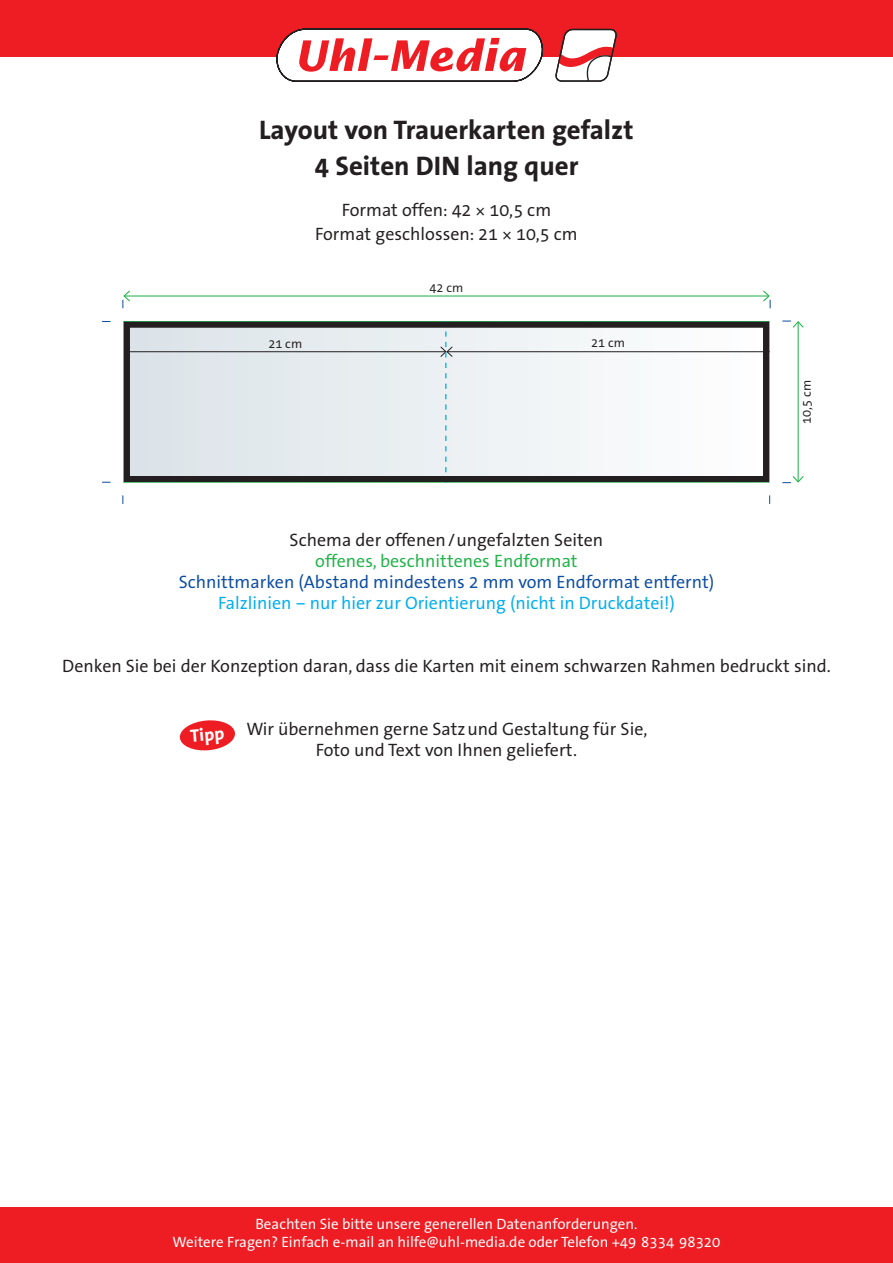
<style>
.page{position:relative;width:893px;height:1263px;background:#fff}
.page>*{position:absolute;margin:0;border:0;box-sizing:border-box;transform-origin:0 0}
.t1{font:700 27px/36px "The Sans Correspondence";color:#231f20;text-align:center}
.t2{font:18px/24px "The Sans Correspondence";color:#231f20;text-align:center}
.t3{font:18px "The Sans Correspondence";color:#0d4da1}
.t4{font:18px "The Sans Correspondence";color:#00aeef}
.t5{font:18px "The Sans Correspondence";color:#23b24b}
.t6{font:700 18px "The Sans Correspondence";color:#fff}
.t7{font:15px/18px "The Sans Correspondence";color:#fff;text-align:center}
.t8{font:12.75px "The Sans Correspondence";color:#231f20}
</style>
<div class="page">
<div style="left:124px;top:322px;width:645px;height:160px;background:linear-gradient(to right,#dae2e7,#fdfefe)"></div>
<hr style="left:447px;top:351px;width:322px;height:1px;background:#231f20">
<svg style="left:769px;top:346px;width:1px;height:12px"></svg>
<hr style="left:125px;top:351px;width:321px;height:1px;background:#231f20">
<hr style="left:798px;top:322px;width:1px;height:160px;background:#23b24b">
<hr style="left:124px;top:295px;width:645px;height:1px;background:#23b24b">
<svg style="left:122px;top:290px;width:9px;height:18px"></svg>
<svg style="left:762px;top:290px;width:9px;height:18px"></svg>
<svg style="left:782px;top:320px;width:22px;height:9px"></svg>
<svg style="left:782px;top:475px;width:22px;height:8px"></svg>
<svg style="left:440px;top:321px;width:13px;height:162px;background:#dae7ec"></svg>
<div style="left:0;top:0;width:893px;height:57px;background:#ee1d23"></div>
<div style="left:0;top:1208px;width:893px;height:55px;background:#ee1d23"></div>
<svg style="left:276px;top:28px;width:268px;height:54px"></svg>
<svg style="left:555px;top:28px;width:62px;height:54px"></svg>
<svg style="left:179px;top:720px;width:56px;height:31px"></svg>
<div style="left:124px;top:322px;width:645px;height:160px;border:6px solid #231f20"></div>
<h1 class="t1" style="left:259px;top:112px;width:376px">Layout von Trauerkarten gefalzt<br>4 Seiten DIN lang quer</h1>
<p class="t2" style="left:315px;top:198px;width:264px">Format offen: 42 × 10,5 cm<br>Format geschlossen: 21 × 10,5 cm</p>
<p class="t8" style="left:430px;top:281px;width:35px">42 cm</p>
<p class="t8" style="left:268px;top:336px;width:35px">21 cm</p>
<p class="t8" style="left:591px;top:336px;width:35px">21 cm</p>
<p class="t2" style="left:290px;top:528px;width:315px">Schema der offenen/ungefalzten Seiten</p>
<p class="t5" style="left:315px;top:551px;width:264px">offenes, beschnittenes Endformat</p>
<p class="t3" style="left:179px;top:572px;width:537px">Schnittmarken (Abstand mindestens 2 mm vom Endformat entfernt)</p>
<p class="t4" style="left:218px;top:593px;width:458px">Falzlinien – nur hier zur Orientierung (nicht in Druckdatei!)</p>
<p class="t8" style="left:800px;top:424px;width:45px;rotate:-90deg">10,5 cm</p>
<p class="t2" style="left:62px;top:654px;width:770px">Denken Sie bei der Konzeption daran, dass die Karten mit einem schwarzen Rahmen bedruckt sind.</p>
<p class="t6" style="left:190px;top:726px;width:35px;rotate:-5deg">Tipp</p>
<p class="t2" style="left:246px;top:719px;width:403px;line-height:21px">Wir übernehmen gerne Satzund Gestaltung für Sie,<br>Foto und Text von Ihnen geliefert.</p>
<p class="t7" style="left:173px;top:1216px;width:549px">Beachten Sie bitte unsere generellen Datenanforderungen.<br>Weitere Fragen? Einfach e-mail an hilfe@uhl-media.de oder Telefon +49 8334 98320</p>
</div>
